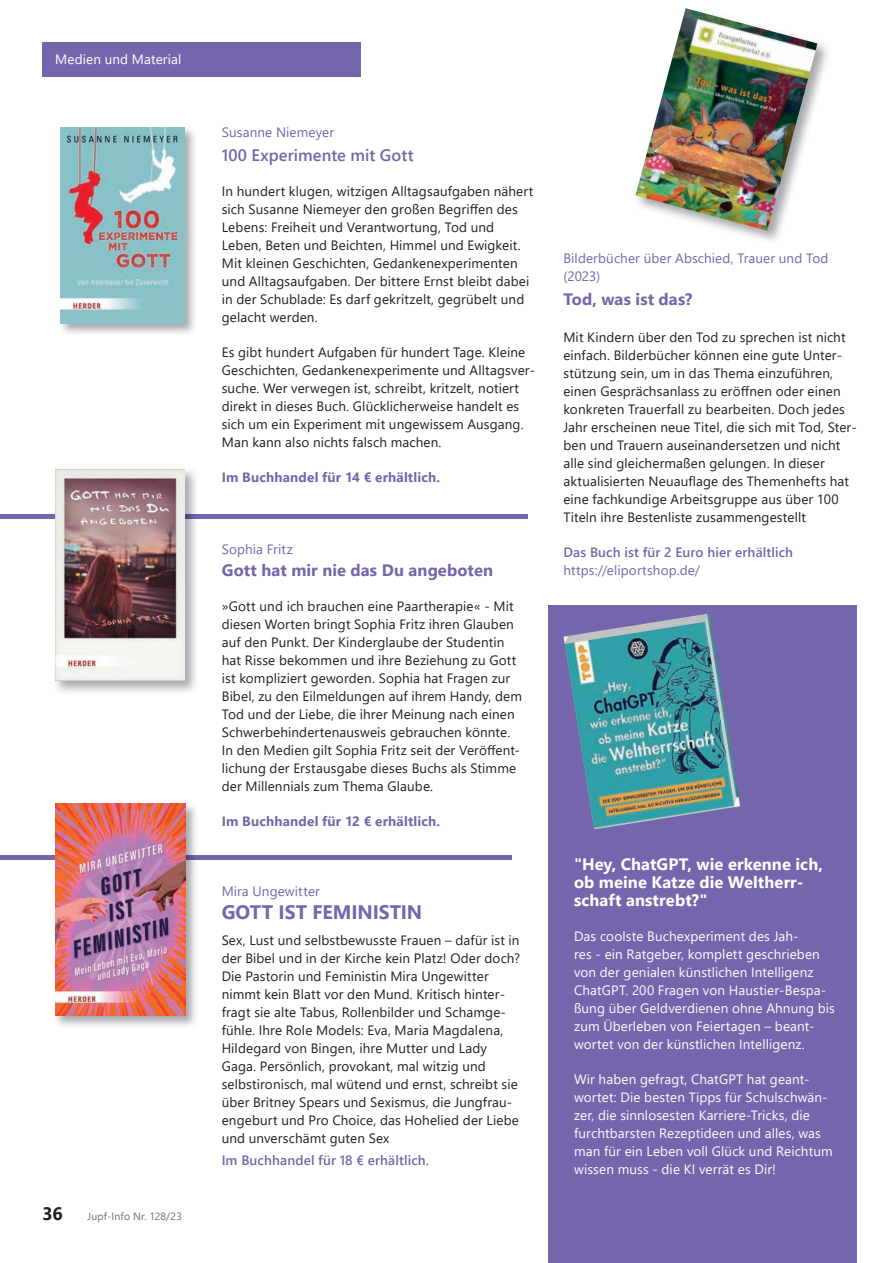
<style>
.page{position:relative;width:893px;height:1263px;background:#fff}
.page>*{position:absolute;margin:0;border:0;box-sizing:border-box;transform-origin:0 0}
.t1{font:700 19.5px "Segoe UI";letter-spacing:-.005em;color:#7565ac}
.t2{font:700 18px "Segoe UI";color:#231f20}
.t3{font:700 16.5px/18px "Segoe UI";letter-spacing:.005em;color:#fff}
.t4{font:700 16.5px "Segoe UI";letter-spacing:.005em;color:#7565ac}
.t5{font:600 16.5px "Segoe UI";letter-spacing:.005em;color:#7565ac}
.t6{font:13.5px/18px "Segoe UI";letter-spacing:.01em;color:#231f20}
.t7{font:13.5px/18px "Segoe UI";letter-spacing:.01em;color:#fff}
.t8{font:13.5px/18px "Segoe UI";letter-spacing:.01em;color:#7565ac}
.t9{font:600 13.5px "Segoe UI";letter-spacing:.01em;color:#7565ac}
.t10{font:700 13.5px "Segoe UI";letter-spacing:.01em;color:#7565ac}
.t11{font:10.5px "Segoe UI";letter-spacing:.015em;color:#6c6d70}
</style>
<div class="page">
<div style="left:43px;top:43px;width:318px;height:34px;background:#7565ac"></div>
<div style="left:549px;top:606px;width:308px;height:657px;background:#7565ac"></div>
<img style="left:60px;top:127px;width:135px;height:207px">
<img style="left:61px;top:128px;width:123px;height:195px">
<div style="left:0;top:514px;width:527px;height:5px;background:#7565ac"></div>
<div style="left:0;top:855px;width:511px;height:5px;background:#7565ac"></div>
<img style="left:733px;top:42px;width:94px;height:199px">
<img style="left:635px;top:8px;width:182px;height:223px">
<img style="left:56px;top:469px;width:140px;height:223px">
<img style="left:184px;top:514px;width:12px;height:5px">
<img style="left:55px;top:469px;width:129px;height:212px">
<img style="left:563px;top:613px;width:177px;height:216px">
<img style="left:55px;top:803px;width:141px;height:223px">
<img style="left:186px;top:855px;width:10px;height:5px">
<img style="left:55px;top:804px;width:131px;height:211px">
<p class="t7" style="left:55px;top:49px;width:128px">Medien und Material</p>
<h2 class="t2" style="left:43px;top:1197px;width:22px">36</h2>
<p class="t11" style="left:88px;top:1207px;width:96px">Jupf-Info Nr. 128/23</p>
<p class="t8" style="left:222px;top:122px;width:114px">Susanne Niemeyer</p>
<p class="t5" style="left:222px;top:140px;width:193px">100 Experimente mit Gott</p>
<p class="t6" style="left:222px;top:181px;width:313px">In hundert klugen, witzigen Alltagsaufgaben nähert sich Susanne Niemeyer den großen Begriffen des Lebens: Freiheit und Verantwortung, Tod und Leben, Beten und Beichten, Himmel und Ewigkeit.<br>Mit kleinen Geschichten, Gedankenexperimenten und Alltagsaufgaben. Der bittere Ernst bleibt dabei in der Schublade: Es darf gekritzelt, gegrübelt und gelacht werden.</p>
<p class="t6" style="left:222px;top:342px;width:315px">Es gibt hundert Aufgaben für hundert Tage. Kleine Geschichten, Gedankenexperimente und Alltagsver&shy;suche. Wer verwegen ist, schreibt, kritzelt, notiert direkt in dieses Buch. Glücklicherweise handelt es sich um ein Experiment mit ungewissem Ausgang.<br>Man kann also nichts falsch machen.</p>
<p class="t10" style="left:222px;top:465px;width:220px">Im Buchhandel für 14 € erhältlich.</p>
<p class="t8" style="left:222px;top:539px;width:72px">Sophia Fritz</p>
<p class="t4" style="left:222px;top:555px;width:273px">Gott hat mir nie das Du angeboten</p>
<p class="t6" style="left:222px;top:596px;width:302px">»Gott und ich brauchen eine Paartherapie« - Mit diesen Worten bringt Sophia Fritz ihren Glauben auf den Punkt. Der Kinderglaube der Studentin hat Risse bekommen und ihre Beziehung zu Gott ist kompliziert geworden. Sophia hat Fragen zur Bibel, zu den Eilmeldungen auf ihrem Handy, dem Tod und der Liebe, die ihrer Meinung nach einen Schwerbehindertenausweis gebrauchen könnte.<br>In den Medien gilt Sophia Fritz seit der Veröffent&shy;lichung der Erstausgabe dieses Buchs als Stimme der Millennials zum Thema Glaube.</p>
<p class="t10" style="left:222px;top:809px;width:220px">Im Buchhandel für 12 € erhältlich.</p>
<p class="t8" style="left:222px;top:881px;width:100px">Mira Ungewitter</p>
<h1 class="t1" style="left:222px;top:893px;width:202px">GOTT IST FEMINISTIN</h1>
<p class="t6" style="left:222px;top:930px;width:300px">Sex, Lust und selbstbewusste Frauen – dafür ist in der Bibel und in der Kirche kein Platz! Oder doch?<br>Die Pastorin und Feministin Mira Ungewitter nimmt kein Blatt vor den Mund. Kritisch hinter&shy;fragt sie alte Tabus, Rollenbilder und Schamge&shy;fühle. Ihre Role Models: Eva, Maria Magdalena, Hildegard von Bingen, ihre Mutter und Lady Gaga. Persönlich, provokant, mal witzig und selbstironisch, mal wütend und ernst, schreibt sie über Britney Spears und Sexismus, die Jungfrau&shy;engeburt und Pro Choice, das Hohelied der Liebe und unverschämt guten Sex</p>
<p class="t9" style="left:222px;top:1148px;width:209px">Im Buchhandel für 18 € erhältlich.</p>
<p class="t8" style="left:563px;top:248px;width:266px">Bilderbücher über Abschied, Trauer und Tod (2023)</p>
<p class="t4" style="left:563px;top:284px;width:130px">Tod, was ist das?</p>
<p class="t6" style="left:563px;top:326px;width:295px">Mit Kindern über den Tod zu sprechen ist nicht einfach. Bilderbücher können eine gute Unter&shy;stützung sein, um in das Thema einzuführen, einen Gesprächsanlass zu eröffnen oder einen konkreten Trauerfall zu bearbeiten. Doch jedes Jahr erscheinen neue Titel, die sich mit Tod, Ster&shy;ben und Trauern auseinandersetzen und nicht alle sind gleichermaßen gelungen. In dieser aktualisierten Neuauflage des Themenhefts hat eine fachkundige Arbeitsgruppe aus über 100<br>Titeln ihre Bestenliste zusammengestellt</p>
<p class="t9" style="left:563px;top:539px;width:231px">Das Buch ist für 2 Euro hier erhältlich</p>
<p class="t8" style="left:563px;top:559px;width:138px">https://eliportshop.de/</p>
<p class="t3" style="left:574px;top:854px;width:250px">"Hey, ChatGPT, wie erkenne ich, ob meine Katze die Weltherr&shy;schaft anstrebt?"</p>
<p class="t7" style="left:574px;top:926px;width:262px">Das coolste Buchexperiment des Jah-<br>res - ein Ratgeber, komplett geschrieben von der genialen künstlichen Intelligenz ChatGPT. 200 Fragen von Haustier-Bespa&shy;ßung über Geldverdienen ohne Ahnung bis zum Überleben von Feiertagen – beant&shy;wortet von der künstlichen Intelligenz.</p>
<p class="t7" style="left:574px;top:1069px;width:260px">Wir haben gefragt, ChatGPT hat geant&shy;wortet: Die besten Tipps für Schulschwän&shy;zer, die sinnlosesten Karriere-Tricks, die furchtbarsten Rezeptideen und alles, was man für ein Leben voll Glück und Reichtum wissen muss - die KI verrät es Dir!</p>
</div>
